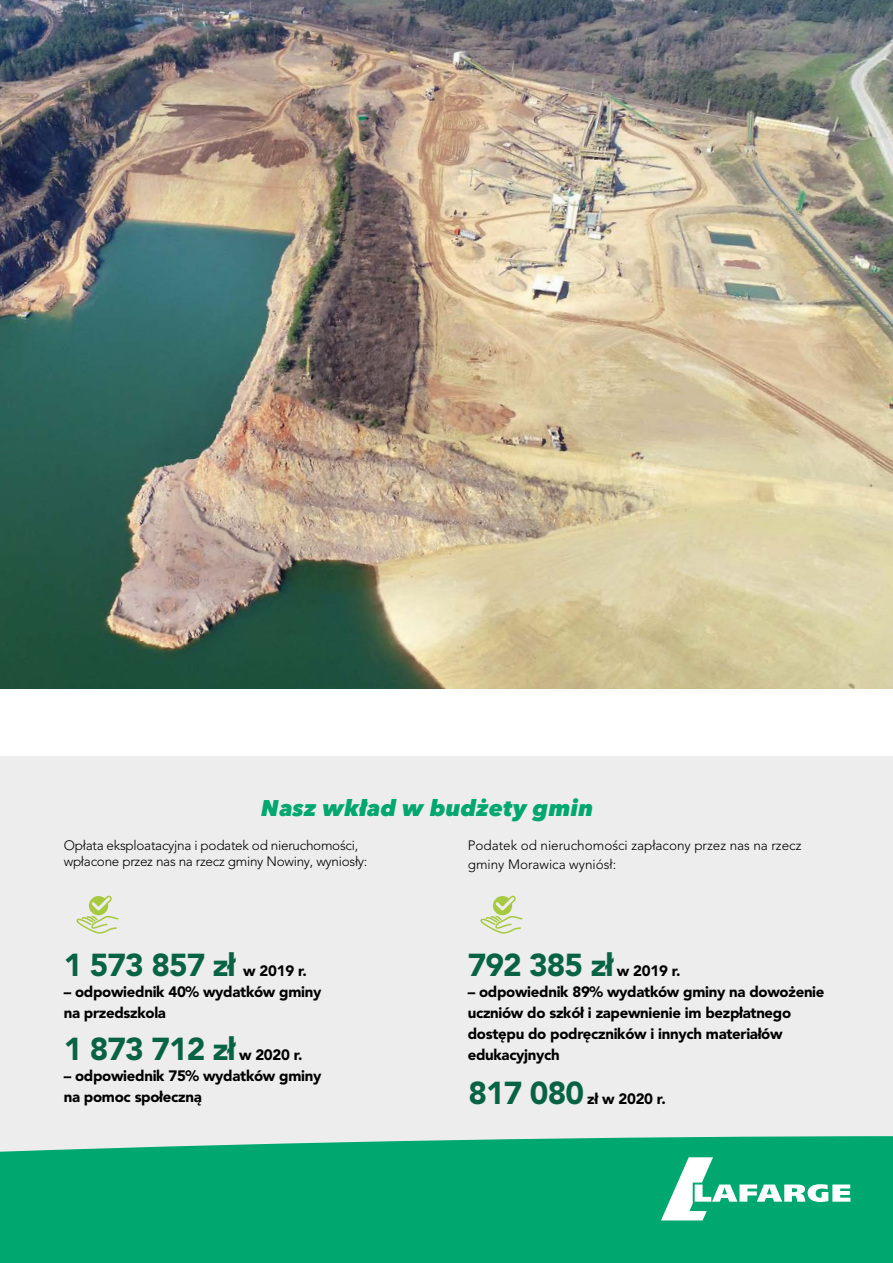
<style>
.page{position:relative;width:893px;height:1263px;background:#fff}
.page>*{position:absolute;margin:0;border:0;box-sizing:border-box;transform-origin:0 0}
.t1{font:900 31.5px "Avenir LT Pro";letter-spacing:-.03em;color:#086345}
.t2{font:italic 800 22.5px "Avenir Next LT Pro";letter-spacing:.01em;color:#00a76e}
.t3{font:900 15px/21px "Avenir LT Pro";letter-spacing:-.02em;color:#000}
.t4{font:300 13.5px/16.5px "Avenir LT Pro";letter-spacing:-.02em;color:#000}
.t5{font:300 13.5px/19.5px "Avenir LT Pro";color:#000}
.s1{font-size:15px;color:#000}
.s2{font-size:31.5px;color:#086345}
</style>
<div class="page">
<div style="left:0;top:756px;width:893px;height:506px;background:#ededed"></div>
<div style="left:0;top:1136px;width:893px;height:127px;background:#00a76e"></div>
<svg style="left:661px;top:1157px;width:189px;height:63px;background:#46bf96"></svg>
<svg style="left:76px;top:896px;width:43px;height:38px"></svg>
<svg style="left:480px;top:896px;width:42px;height:38px"></svg>
<img style="left:0;top:0;width:893px;height:688px">
<h2 class="t2" style="left:261px;top:794px;width:334px">Nasz wkład w budżety gmin</h2>
<p class="t4" style="left:64px;top:837px;width:305px">Opłata eksploatacyjna i podatek od nieruchomości, wpłacone przez nas na rzecz gminy Nowiny, wyniosły:</p>
<p class="t5" style="left:468px;top:835px;width:335px">Podatek od nieruchomości zapłacony przez nas na rzecz gminy Morawica wyniósł:</p>
<h1 class="t1" style="left:64px;top:946px;width:245px">1 573 857 zł <span class="s1">w 2019 r.</span></h1>
<p class="t3" style="left:64px;top:981px;width:259px">– odpowiednik 40% wydatków gminy na przedszkola</p>
<h1 class="t1" style="left:64px;top:1030px;width:240px">1 873 712 zł <span class="s1">w 2020 r.</span></h1>
<p class="t3" style="left:64px;top:1065px;width:259px">– odpowiednik 75% wydatków gminy na pomoc społeczną</p>
<h1 class="t1" style="left:468px;top:946px;width:214px">792 385 zł <span class="s1">w 2019 r.</span></h1>
<p class="t3" style="left:468px;top:981px;width:358px">– odpowiednik 89% wydatków gminy na dowożenie uczniów do szkół i zapewnienie im bezpłatnego dostępu do podręczników i innych materiałów edukacyjnych</p>
<p class="t3" style="left:468px;top:1088px;width:199px"><span class="s2">817 080</span> zł w 2020 r.</p>
</div>
